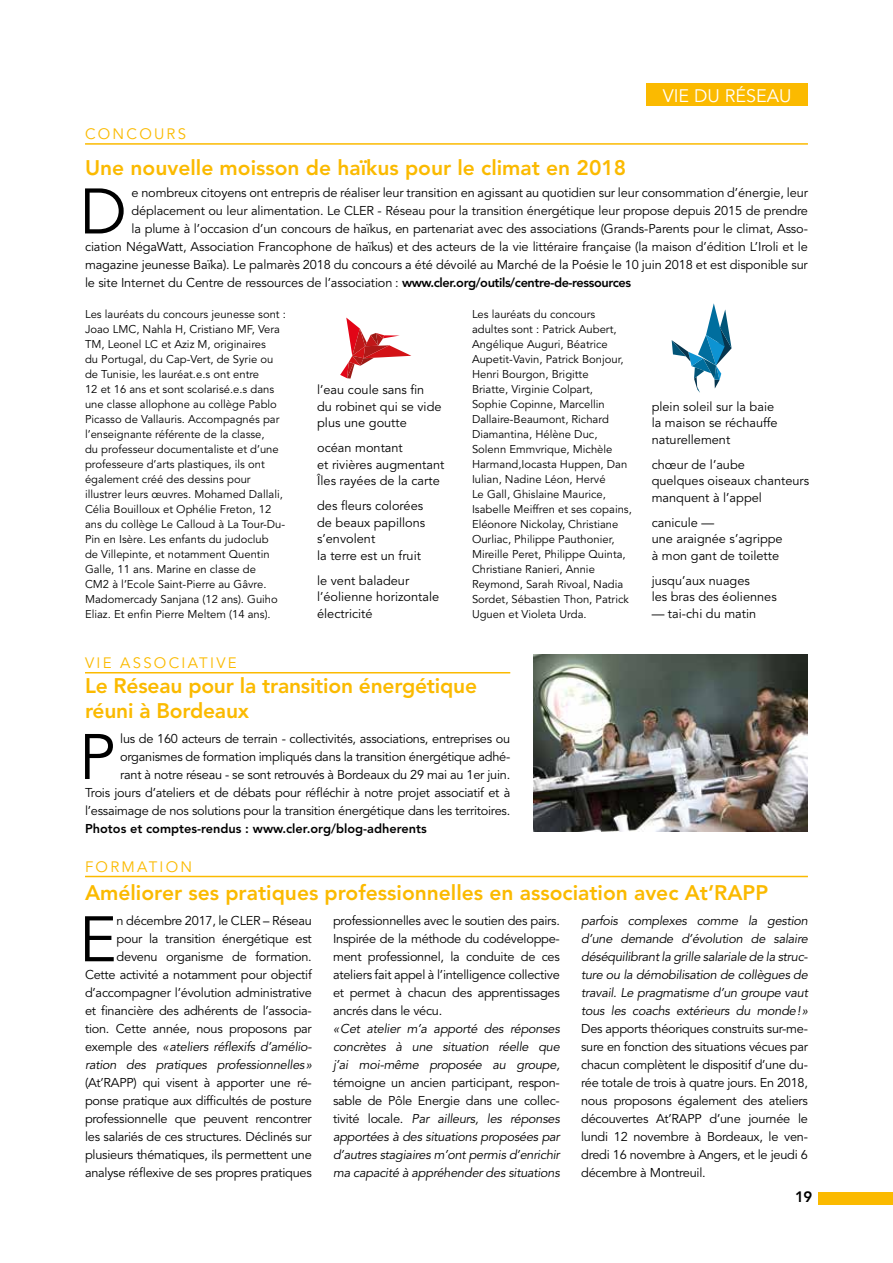
<style>
.page{position:relative;width:893px;height:1263px;background:#fff}
.page>*{position:absolute;margin:0;border:0;box-sizing:border-box;transform-origin:0 0}
.t1{font:63.6px "Avenir LT Std";color:#000}
.t2{font:800 21px/25.2px "Avenir LT Std";color:#fbba00}
.t3{font:18px "Avenir LT Std";color:#fff}
.t4{font:15px "Avenir LT Std";letter-spacing:.15em;color:#fbba00}
.t5{font:800 15px "Avenir LT Std";color:#000}
.t6{font:12.75px/18px "Avenir LT Std";letter-spacing:-.01em;color:#000}
.t7{font:italic 12.75px/18px "Avenir LT Std";letter-spacing:-.02em;color:#000;text-align:justify}
.t8{font:800 12.75px "Avenir LT Std";color:#000}
.t9{font:11.25px/15px "Avenir LT Std";color:#000}
.s1{font-weight:800}
.s2{font-style:italic}
.s3{font-style:normal}
</style>
<div class="page">
<div style="left:819px;top:1192px;width:74px;height:12px;background:#fbba00"></div>
<div style="left:646px;top:83px;width:162px;height:23px;background:#fbba00"></div>
<img style="left:533px;top:655px;width:275px;height:177px">
<svg style="left:672px;top:303px;width:60px;height:90px"></svg>
<svg style="left:340px;top:318px;width:71px;height:61px"></svg>
<hr style="left:85px;top:143px;width:723px;height:2px;background:#fbba00">
<hr style="left:85px;top:876px;width:723px;height:1px;background:#fbba00">
<hr style="left:85px;top:672px;width:425px;height:1px;background:#fbba00">
<p class="t4" style="left:85px;top:125px;width:103px">CONCOURS</p>
<h2 class="t2" style="left:85px;top:156px;width:543px">Une nouvelle moisson de haïkus pour le climat en 2018</h2>
<h3 class="t3" style="left:663px;top:85px;width:130px">VIE DU RÉSEAU</h3>
<h1 class="t1" style="left:80px;top:175px;width:49px">D</h1>
<p class="t6" style="left:131px;top:184px;width:678px">e nombreux citoyens ont entrepris de réaliser leur transition en agissant au quotidien sur leur consommation d’énergie, leur</p>
<p class="t6" style="left:131px;top:202px;width:678px">déplacement ou leur alimentation. Le CLER - Réseau pour la transition énergétique leur propose depuis 2015 de prendre</p>
<p class="t6" style="left:131px;top:220px;width:678px">la plume à l’occasion d’un concours de haïkus, en partenariat avec des associations (Grands-Parents pour le climat, Asso-</p>
<p class="t6" style="left:85px;top:238px;width:724px">ciation NégaWatt, Association Francophone de haïkus) et des acteurs de la vie littéraire française (la maison d’édition L’Iroli et le</p>
<p class="t6" style="left:85px;top:256px;width:724px">magazine jeunesse Baïka). Le palmarès 2018 du concours a été dévoilé au Marché de la Poésie le 10 juin 2018 et est disponible sur</p>
<p class="t6" style="left:85px;top:274px;width:548px">le site Internet du Centre de ressources de l’association : <span class="s1">www.cler.org/outils/centre-de-ressources</span></p>
<p class="t9" style="left:85px;top:306px;width:202px">Les lauréats du concours jeunesse sont :<br>Joao LMC, Nahla H, Cristiano MF, Vera TM, Leonel LC et Aziz M, originaires<br>du Portugal, du Cap-Vert, de Syrie ou de Tunisie, les lauréat.e.s ont entre<br>12 et 16 ans et sont scolarisé.e.s dans une classe allophone au collège Pablo Picasso de Vallauris. Accompagnés par l’enseignante référente de la classe,<br>du professeur documentaliste et d’une professeure d’arts plastiques, ils ont également créé des dessins pour illustrer leurs œuvres. Mohamed Dallali, Célia Bouilloux et Ophélie Freton, 12 ans du collège Le Calloud à La Tour-Du-Pin en Isère. Les enfants du judoclub<br>de Villepinte, et notamment Quentin Galle, 11 ans. Marine en classe de<br>CM2 à l’Ecole Saint-Pierre au Gâvre.<br>Madomercady Sanjana (12 ans). Guiho Eliaz. Et enfin Pierre Meltem (14 ans).</p>
<p class="t6" style="left:317px;top:382px;width:126px;line-height:16.5px">l’eau coule sans fin du robinet qui se vide plus une goutte</p>
<p class="t6" style="left:317px;top:440px;width:129px;line-height:16.5px">océan montant<br>et rivières augmentant<br>Îles rayées de la carte</p>
<p class="t6" style="left:317px;top:498px;width:110px;line-height:16.5px">des fleurs colorées de beaux papillons s’envolent<br>la terre est un fruit</p>
<p class="t6" style="left:317px;top:572px;width:124px;line-height:16.5px">le vent baladeur l’éolienne horizontale électricité</p>
<p class="t9" style="left:472px;top:306px;width:161px">Les lauréats du concours adultes sont : Patrick Aubert,<br>Angélique Auguri, Béatrice<br>Aupetit-Vavin, Patrick Bonjour,<br>Henri Bourgon, Brigitte<br>Briatte, Virginie Colpart,<br>Sophie Copinne, Marcellin<br>Dallaire-Beaumont, Richard<br>Diamantina, Hélène Duc,<br>Solenn Emmvrique, Michèle<br>Harmand,Iocasta Huppen, Dan<br>Iulian, Nadine Léon, Hervé<br>Le Gall, Ghislaine Maurice,<br>Isabelle Meiffren et ses copains,<br>Eléonore Nickolay, Christiane<br>Ourliac, Philippe Pauthonier,<br>Mireille Peret, Philippe Quinta,<br>Christiane Ranieri, Annie<br>Reymond, Sarah Rivoal, Nadia<br>Sordet, Sébastien Thon, Patrick<br>Uguen et Violeta Urda.</p>
<p class="t4" style="left:85px;top:654px;width:153px">VIE ASSOCIATIVE</p>
<h2 class="t2" style="left:85px;top:673px;width:393px">Le Réseau pour la transition énergétique réuni à Bordeaux</h2>
<p class="t6" style="left:85px;top:730px;width:427px;text-align:right">lus de 160 acteurs de terrain - collectivités, associations, entreprises ou organismes de formation impliqués dans la transition énergétique adhé-<br>rant à notre réseau - se sont retrouvés à Bordeaux du 29 mai au 1er juin.<br>Trois jours d’ateliers et de débats pour réfléchir à notre projet associatif et à l’essaimage de nos solutions pour la transition énergétique dans les territoires.</p>
<p class="t8" style="left:85px;top:821px;width:343px">Photos et comptes-rendus : www.cler.org/blog-adherents</p>
<h1 class="t1" style="left:79px;top:720px;width:38px">P</h1>
<p class="t6" style="left:652px;top:398px;width:127px;line-height:16.5px">plein soleil sur la baie la maison se réchauffe naturellement</p>
<p class="t6" style="left:652px;top:456px;width:159px;line-height:16.5px">chœur de l’aube<br>quelques oiseaux chanteurs manquent à l’appel</p>
<p class="t6" style="left:652px;top:514px;width:133px;line-height:16.5px">canicule —<br>une araignée s’agrippe à mon gant de toilette</p>
<p class="t6" style="left:652px;top:572px;width:127px;line-height:16.5px">jusqu’aux nuages<br>les bras des éoliennes</p>
<p class="t6" style="left:652px;top:604px;width:106px">— tai-chi du matin</p>
<p class="t4" style="left:85px;top:858px;width:109px">FORMATION</p>
<h2 class="t2" style="left:85px;top:880px;width:685px">Améliorer ses pratiques professionnelles en association avec At’RAPP</h2>
<p class="t6" style="left:85px;top:912px;width:228px;text-align:right">n décembre 2017, le CLER – Réseau<br>pour la transition énergétique est devenu organisme de formation.<br>Cette activité a notamment pour objectif d’accompagner l’évolution administrative et financière des adhérents de l’associa&shy;tion. Cette année, nous proposons par exemple des <span class="s2">«ateliers réflexifs d’amélio&shy;ration des pratiques professionnelles»</span></p>
<p class="t6" style="left:85px;top:1074px;width:228px;text-align:justify">(At’RAPP) qui visent à apporter une ré&shy;ponse pratique aux difficultés de posture professionnelle que peuvent rencontrer les salariés de ces structures. Déclinés sur plusieurs thématiques, ils permettent une analyse réflexive de ses propres pratiques</p>
<h1 class="t1" style="left:79px;top:903px;width:39px">E</h1>
<p class="t6" style="left:333px;top:912px;width:228px;text-align:justify">professionnelles avec le soutien des pairs.<br>Inspirée de la méthode du codéveloppe&shy;ment professionnel, la conduite de ces ateliers fait appel à l’intelligence collective et permet à chacun des apprentissages ancrés dans le vécu.</p>
<p class="t7" style="left:333px;top:1020px;width:228px">«Cet atelier m’a apporté des réponses concrètes à une situation réelle que j’ai moi-même proposée au groupe,</p>
<p class="t7" style="left:333px;top:1074px;width:228px"><span class="s3">témoigne un ancien participant, respon&shy;sable de Pôle Energie dans une collec&shy;tivité locale.</span> Par ailleurs, les réponses apportées à des situations proposées par d’autres stagiaires m’ont permis d’enrichir ma capacité à appréhender des situations</p>
<p class="t7" style="left:581px;top:912px;width:228px">parfois complexes comme la gestion d’une demande d’évolution de salaire déséquilibrant la grille salariale de la struc&shy;ture ou la démobilisation de collègues de travail. Le pragmatisme d’un groupe vaut tous les coachs extérieurs du monde!»</p>
<p class="t6" style="left:581px;top:1020px;width:228px;text-align:justify">Des apports théoriques construits sur-me&shy;sure en fonction des situations vécues par chacun complètent le dispositif d’une du&shy;rée totale de trois à quatre jours. En 2018, nous proposons également des ateliers découvertes At’RAPP d’une journée le lundi 12 novembre à Bordeaux, le ven&shy;dredi 16 novembre à Angers, et le jeudi 6 décembre à Montreuil.</p>
<p class="t5" style="left:795px;top:1187px;width:19px">19</p>
</div>
